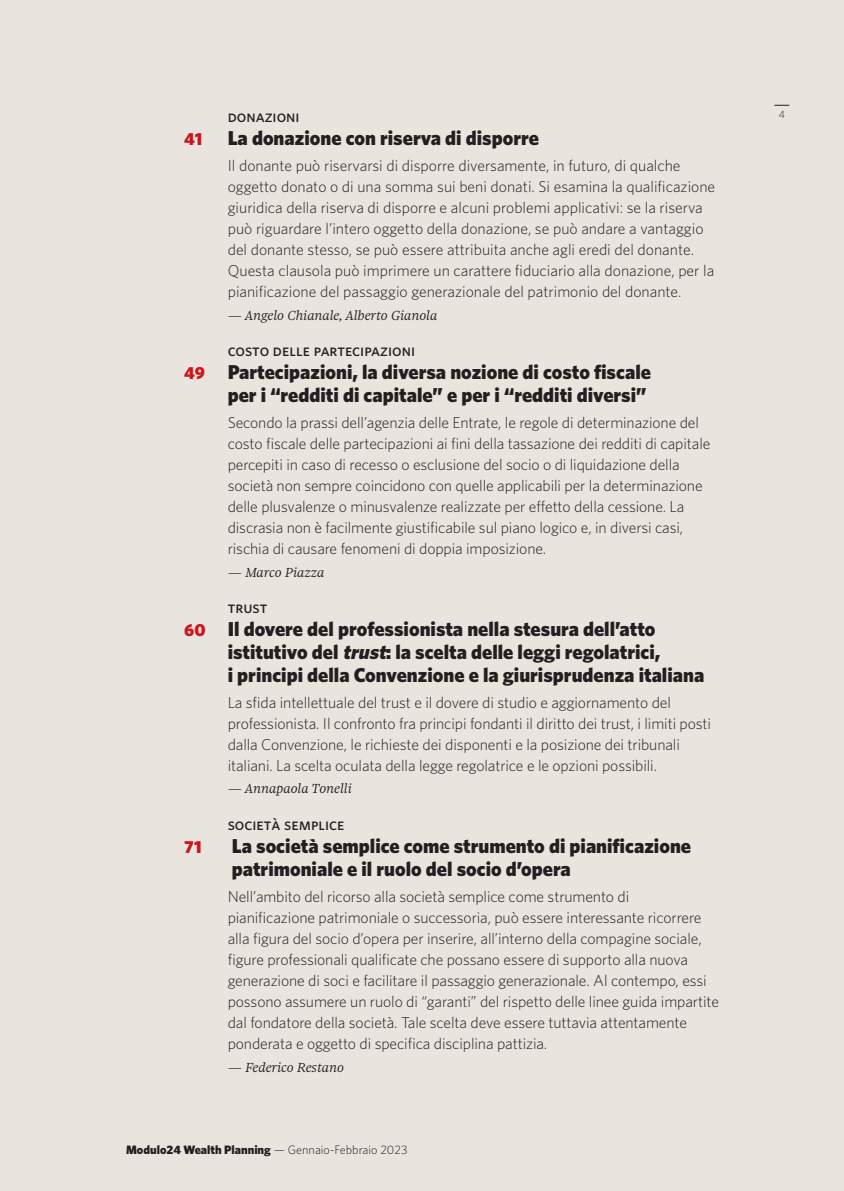
<style>
.page{position:relative;width:844px;height:1191px;background:#fff}
.page>*{position:absolute;margin:0;border:0;box-sizing:border-box;transform-origin:0 0}
.SOMM_2{font:900 20.12px/22.8px "Whitney";color:#231f20}
.SOMM_2-2{font:900 17.5px "Whitney";color:#cd151d}
.SOMM_3{font:16.62px "Whitney Medium SC";color:#231f20}
.SOMM_1{font:16.62px "Whitney Medium SC";color:#231f20}
.SOMM_4{font:300 15.75px/21px "Whitney";letter-spacing:-.005em;color:#231f20}
.SOMM_3-2{font:italic 300 14px "Sole 24 Serif Text";color:#231f20}
.t1{font:900 12.25px "Whitney";color:#231f20}
.t2{font:300 10.5px "Whitney";color:#231f20}
.s1{font-size:17.5px;color:#cd151d}
.s2{font-style:italic}
.s3{font-weight:300}
</style>
<div class="page">
<div style="left:0;top:0;width:843px;height:1191px;background:#e9e4de"></div>
<svg style="left:774px;top:105px;width:15px;height:1px"></svg>
<p class="SOMM_1" style="left:228px;top:106px;width:73px">donazioni</p>
<p class="t2" style="left:778px;top:108px;width:8px">4</p>
<p class="t2" style="left:779px;top:112px;width:8px">4</p>
<p class="SOMM_2-2" style="left:184px;top:128px;width:19px">41</p>
<p class="SOMM_2" style="left:228px;top:126px;width:313px">La donazione con riserva di disporre</p>
<p class="SOMM_4" style="left:228px;top:154px;width:489px">Il donante può riservarsi di disporre diversamente, in futuro, di qualche oggetto donato o di una somma sui beni donati. Si esamina la qualificazione giuridica della riserva di disporre e alcuni problemi applicativi: se la riserva può riguardare l’intero oggetto della donazione, se può andare a vantaggio del donante stesso, se può essere attribuita anche agli eredi del donante.<br>Questa clausola può imprimere un carattere fiduciario alla donazione, per la pianificazione del passaggio generazionale del patrimonio del donante.</p>
<p class="SOMM_3-2" style="left:228px;top:307px;width:211px">— Angelo Chianale, Alberto Gianola</p>
<p class="SOMM_3" style="left:228px;top:341px;width:189px">costo delle partecipazioni</p>
<p class="SOMM_2" style="left:184px;top:360px;width:468px;text-align:right"><span class="s1">49</span> Partecipazioni, la diversa nozione di costo fiscale per i “redditi di capitale” e per i “redditi diversi”</p>
<p class="SOMM_4" style="left:228px;top:411px;width:484px">Secondo la prassi dell’agenzia delle Entrate, le regole di determinazione del costo fiscale delle partecipazioni ai fini della tassazione dei redditi di capitale percepiti in caso di recesso o esclusione del socio o di liquidazione della società non sempre coincidono con quelle applicabili per la determinazione delle plusvalenze o minusvalenze realizzate per effetto della cessione. La discrasia non è facilmente giustificabile sul piano logico e, in diversi casi, rischia di causare fenomeni di doppia imposizione.</p>
<p class="SOMM_3-2" style="left:228px;top:564px;width:98px">— Marco Piazza</p>
<p class="SOMM_1" style="left:228px;top:598px;width:41px">trust</p>
<p class="SOMM_2" style="left:228px;top:617px;width:478px;text-indent:-43px"><span class="s1">60</span> Il dovere del professionista nella stesura dell’atto istitutivo del <span class="s2">trust</span>: la scelta delle leggi regolatrici,<br>i principi della Convenzione e la giurisprudenza italiana</p>
<p class="SOMM_4" style="left:228px;top:691px;width:485px">La sfida intellettuale del trust e il dovere di studio e aggiornamento del professionista. Il confronto fra principi fondanti il diritto dei trust, i limiti posti dalla Convenzione, le richieste dei disponenti e la posizione dei tribunali italiani. La scelta oculata della legge regolatrice e le opzioni possibili.</p>
<p class="SOMM_3-2" style="left:228px;top:780px;width:126px">— Annapaola Tonelli</p>
<p class="SOMM_3" style="left:228px;top:814px;width:118px">società semplice</p>
<p class="SOMM_2-2" style="left:184px;top:836px;width:19px">71</p>
<p class="SOMM_2" style="left:232px;top:834px;width:460px">La società semplice come strumento di pianificazione patrimoniale e il ruolo del socio d’opera</p>
<p class="SOMM_4" style="left:228px;top:885px;width:493px">Nell’ambito del ricorso alla società semplice come strumento di pianificazione patrimoniale o successoria, può essere interessante ricorrere alla figura del socio d’opera per inserire, all’interno della compagine sociale, figure professionali qualificate che possano essere di supporto alla nuova generazione di soci e facilitare il passaggio generazionale. Al contempo, essi possono assumere un ruolo di “garanti” del rispetto delle linee guida impartite dal fondatore della società. Tale scelta deve essere tuttavia attentamente ponderata e oggetto di specifica disciplina pattizia.</p>
<p class="SOMM_3-2" style="left:228px;top:1058px;width:118px">— Federico Restano</p>
<p class="t1" style="left:126px;top:1142px;width:283px">Modulo24 Wealth Planning <span class="s3">— Gennaio-Febbraio 2023</span></p>
</div>
